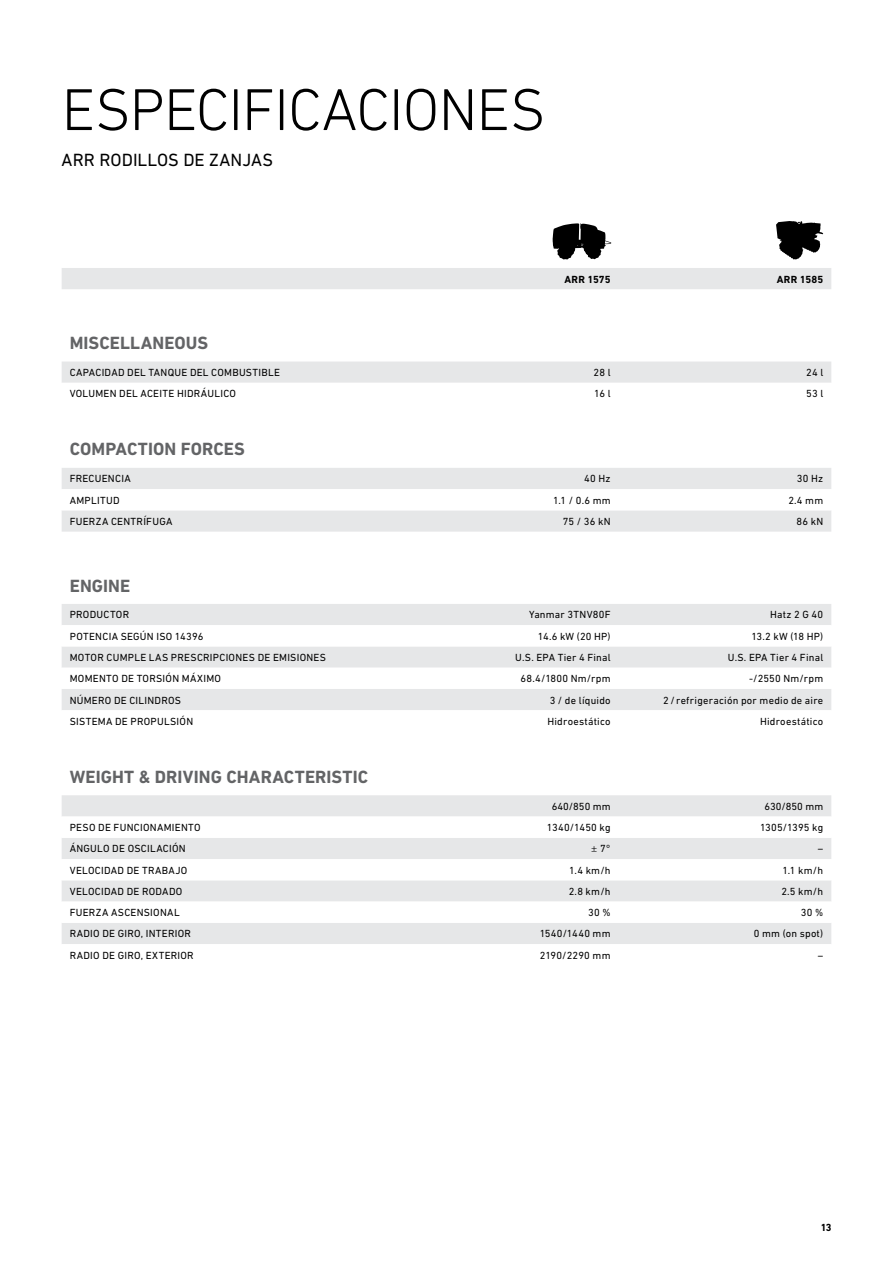
<style>
.page{position:relative;width:893px;height:1263px;background:#fff}
.page>*{position:absolute;margin:0;border:0;box-sizing:border-box;transform-origin:0 0}
.t1{font:300 60px "DIN Next LT Pro";letter-spacing:-.015em;color:#000}
.t2{font:700 18px "DIN Next LT Pro";letter-spacing:.005em;color:#636466}
.t3{font:18px "DIN Next LT Pro";color:#000}
.t4{font:10.5px "DIN Next LT Pro";letter-spacing:.025em;color:#000}
.t5{font:700 10.5px "DIN Next LT Pro";letter-spacing:.025em;color:#000}
.s1{font-family:"Minion Pro"}
</style>
<div class="page">
<div style="left:62px;top:268px;width:769px;height:21px;background:#e6e7e8"></div>
<div style="left:62px;top:604px;width:769px;height:106px;background:#e6e7e8"></div>
<svg style="left:62px;top:625px;width:769px;height:64px"></svg>
<svg style="left:62px;top:361px;width:769px;height:22px;background:#e7e7e8"></svg>
<div style="left:62px;top:795px;width:769px;height:64px;background:#e6e7e8"></div>
<svg style="left:62px;top:816px;width:769px;height:22px"></svg>
<svg style="left:62px;top:880px;width:769px;height:64px;fill:#e6e7e8"></svg>
<div style="left:62px;top:468px;width:769px;height:64px;background:#e6e7e8"></div>
<svg style="left:62px;top:489px;width:769px;height:21px"></svg>
<svg style="left:552px;top:223px;width:59px;height:36px"></svg>
<svg style="left:776px;top:221px;width:47px;height:38px"></svg>
<h1 class="t1" style="left:62px;top:75px;width:485px">ESPECIFICACIONES</h1>
<h2 class="t3" style="left:62px;top:149px;width:213px">ARR RODILLOS DE ZANJAS</h2>
<p class="t5" style="left:564px;top:273px;width:48px">ARR 1575</p>
<p class="t5" style="left:777px;top:273px;width:48px">ARR 1585</p>
<h2 class="t2" style="left:70px;top:332px;width:140px">MISCELLANEOUS</h2>
<p class="t4" style="left:70px;top:366px;width:212px">CAPACIDAD DEL TANQUE DEL COMBUSTIBLE</p>
<p class="t4" style="left:594px;top:366px;width:19px">28 l</p>
<p class="t4" style="left:806px;top:366px;width:18px">24 l</p>
<p class="t4" style="left:70px;top:388px;width:168px">VOLUMEN DEL ACEITE HIDRÁULICO</p>
<p class="t4" style="left:594px;top:388px;width:18px">16 l</p>
<p class="t4" style="left:806px;top:388px;width:19px">53 l</p>
<h2 class="t2" style="left:70px;top:439px;width:177px">COMPACTION FORCES</h2>
<p class="t4" style="left:70px;top:473px;width:63px">FRECUENCIA</p>
<p class="t4" style="left:584px;top:473px;width:28px">40 Hz</p>
<p class="t4" style="left:797px;top:473px;width:28px">30 Hz</p>
<p class="t4" style="left:70px;top:494px;width:52px">AMPLITUD</p>
<p class="t4" style="left:553px;top:494px;width:59px">1.1 / 0.6 mm</p>
<p class="t4" style="left:788px;top:494px;width:36px">2.4 mm</p>
<p class="t4" style="left:70px;top:515px;width:104px">FUERZA CENTRÍFUGA</p>
<p class="t4" style="left:563px;top:515px;width:49px">75 / 36 kN</p>
<p class="t4" style="left:796px;top:515px;width:28px">86 kN</p>
<h2 class="t2" style="left:70px;top:575px;width:62px">ENGINE</h2>
<p class="t4" style="left:70px;top:609px;width:61px">PRODUCTOR</p>
<p class="t4" style="left:529px;top:609px;width:83px">Yanmar 3TNV80F</p>
<p class="t4" style="left:770px;top:609px;width:55px">Hatz 2 G 40</p>
<p class="t4" style="left:70px;top:630px;width:135px">POTENCIA SEGÚN ISO 14396</p>
<p class="t4" style="left:538px;top:630px;width:74px">14.6 kW (20 HP)</p>
<p class="t4" style="left:751px;top:630px;width:73px">13.2 kW (18 HP)</p>
<p class="t4" style="left:70px;top:651px;width:258px">MOTOR CUMPLE LAS PRESCRIPCIONES DE EMISIONES</p>
<p class="t4" style="left:515px;top:651px;width:97px">U.S. EPA Tier 4 Final</p>
<p class="t4" style="left:728px;top:651px;width:97px">U.S. EPA Tier 4 Final</p>
<p class="t4" style="left:70px;top:673px;width:153px">MOMENTO DE TORSIÓN MÁXIMO</p>
<p class="t4" style="left:520px;top:673px;width:92px">68.4/1800 Nm/rpm</p>
<p class="t4" style="left:749px;top:673px;width:76px">-/2550 Nm/rpm</p>
<p class="t4" style="left:70px;top:694px;width:113px">NÚMERO DE CILINDROS</p>
<p class="t4" style="left:550px;top:694px;width:62px">3 / de líquido</p>
<p class="t4" style="left:663px;top:694px;width:161px">2/ refrigeración por medio de aire</p>
<p class="t4" style="left:70px;top:715px;width:125px">SISTEMA DE PROPULSIÓN</p>
<p class="t4" style="left:547px;top:715px;width:65px">Hidroestático</p>
<p class="t4" style="left:760px;top:715px;width:65px">Hidroestático</p>
<h2 class="t2" style="left:70px;top:766px;width:300px">WEIGHT &amp; DRIVING CHARACTERISTIC</h2>
<p class="t4" style="left:552px;top:800px;width:60px">640/850 mm</p>
<p class="t4" style="left:764px;top:800px;width:60px">630/850 mm</p>
<p class="t4" style="left:70px;top:821px;width:132px">PESO DE FUNCIONAMIENTO</p>
<p class="t4" style="left:547px;top:821px;width:65px">1340/1450 kg</p>
<p class="t4" style="left:760px;top:821px;width:65px">1305/1395 kg</p>
<p class="t4" style="left:70px;top:843px;width:118px">ÁNGULO DE OSCILACIÓN</p>
<p class="t4" style="left:591px;top:843px;width:21px"><span class="s1">±</span> 7°</p>
<p class="t4" style="left:818px;top:843px;width:7px">–</p>
<p class="t4" style="left:70px;top:864px;width:119px">VELOCIDAD DE TRABAJO</p>
<p class="t4" style="left:569px;top:864px;width:43px">1.4 km/h</p>
<p class="t4" style="left:783px;top:864px;width:42px">1.1 km/h</p>
<p class="t4" style="left:70px;top:885px;width:114px">VELOCIDAD DE RODADO</p>
<p class="t4" style="left:569px;top:885px;width:43px">2.8 km/h</p>
<p class="t4" style="left:781px;top:885px;width:43px">2.5 km/h</p>
<p class="t4" style="left:70px;top:906px;width:111px">FUERZA ASCENSIONAL</p>
<p class="t4" style="left:588px;top:906px;width:24px">30 %</p>
<p class="t4" style="left:801px;top:906px;width:24px">30 %</p>
<p class="t4" style="left:70px;top:928px;width:123px">RADIO DE GIRO, INTERIOR</p>
<p class="t4" style="left:540px;top:928px;width:72px">1540/1440 mm</p>
<p class="t4" style="left:754px;top:928px;width:71px">0 mm (on spot)</p>
<p class="t4" style="left:70px;top:949px;width:126px">RADIO DE GIRO, EXTERIOR</p>
<p class="t4" style="left:540px;top:949px;width:72px">2190/2290 mm</p>
<p class="t4" style="left:818px;top:949px;width:7px">–</p>
<p class="t5" style="left:821px;top:1221px;width:11px">13</p>
</div>
